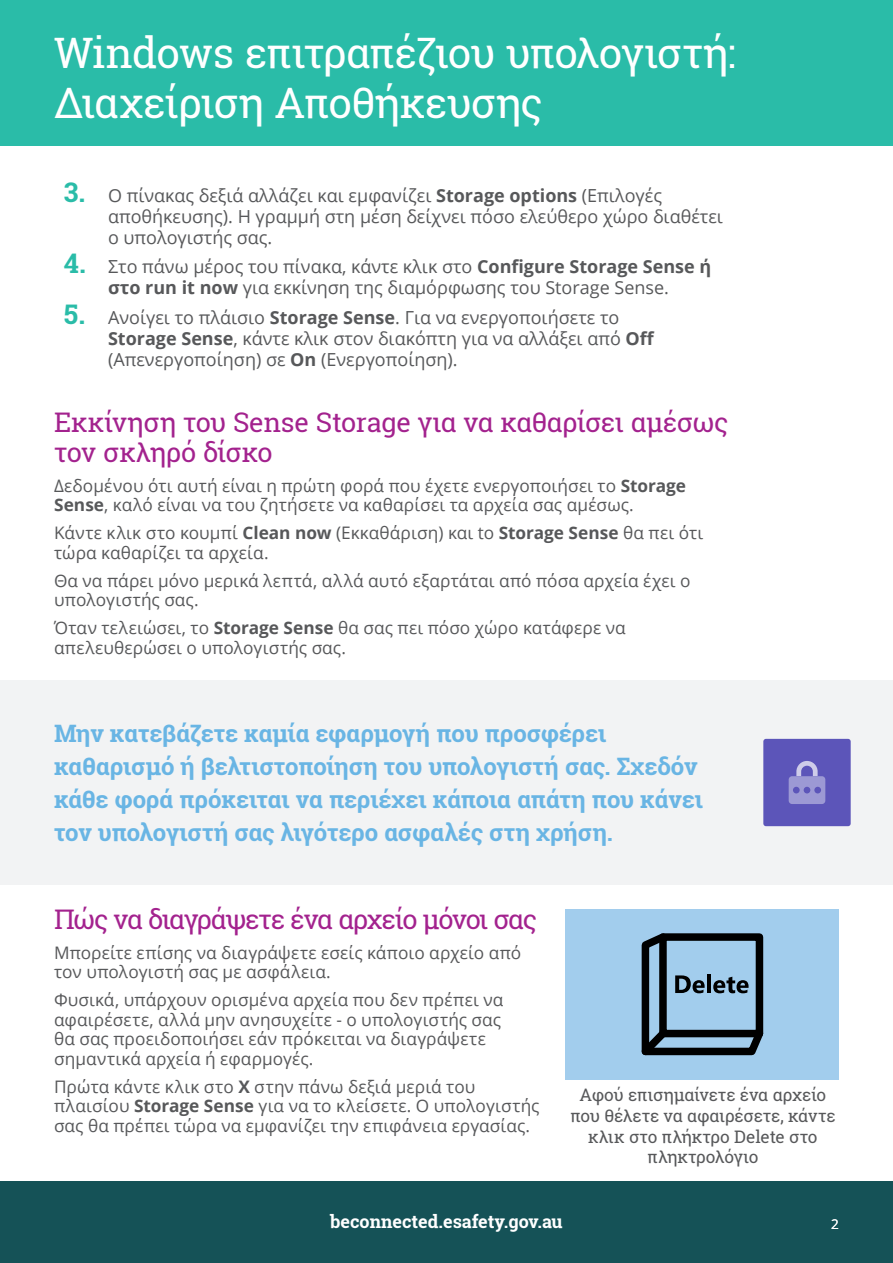
<style>
.page{position:relative;width:893px;height:1263px;background:#fff}
.page>*{position:absolute;margin:0;border:0;box-sizing:border-box;transform-origin:0 0}
.t1{font:42px/50.4px "Roboto Slab";letter-spacing:-.025em;color:#fff}
.t2{font:27px/30px "Roboto Slab";letter-spacing:-.025em;color:#a3228e}
.t3{font:27px "Roboto Slab";letter-spacing:-.055em;color:#a3228e}
.t4{font:700 24px/33px "Roboto Slab";letter-spacing:-.01em;color:#69b5e4}
.t5{font:18px/21px "Open Sans";color:#57585a}
.t6{font:700 18px "Roboto Slab";color:#fff}
.t7{font:17.25px/19.5px "Open Sans";letter-spacing:.005em;color:#57585a}
.t8{font:17.25px/20.7px "Roboto Slab";letter-spacing:-.01em;color:#57585a;text-align:center}
.t9{font:13.5px "Open Sans";color:#fff}
.s1{font-family:"Roboto Slab";font-weight:700;font-size:27px;color:#2abca8}
.s2{font-weight:700}
</style>
<div class="page">
<div style="left:0;top:1181px;width:893px;height:82px;background:#155257"></div>
<div style="left:0;top:0;width:893px;height:145px;background:#2abca8"></div>
<div style="left:0;top:680px;width:893px;height:205px;background:#f2f3f4"></div>
<div style="left:763px;top:739px;width:88px;height:87px;background:#5c55b9;border-radius:3px"></div>
<svg style="left:796px;top:761px;width:22px;height:15px"></svg>
<div style="left:789px;top:776px;width:36px;height:28px;background:#9c99d4;border-radius:3px"></div>
<svg style="left:804px;top:787px;width:6px;height:6px"></svg>
<div style="left:814px;top:787px;width:7px;height:6px;background:#5c55b9;border-radius:50%"></div>
<div style="left:793px;top:787px;width:7px;height:6px;background:#5c55b9;border-radius:50%"></div>
<div style="left:566px;top:909px;width:273px;height:170px;background:#a2cded"></div>
<svg style="left:641px;top:933px;width:123px;height:123px"></svg>
<h1 class="t1" style="left:54px;top:27px;width:683px">Windows επιτραπέζιου υπολογιστή:<br>Διαχείριση Aποθήκευσης</h1>
<p class="t5" style="left:108px;top:184px;width:617px;text-indent:-44px"><span class="s1">3.</span> O πίνακας δεξιά αλλάζει και εμφανίζει <span class="s2">Storage options</span> (Επιλογές αποθήκευσης). Η γραμμή στη μέση δείχνει πόσο ελεύθερο χώρο διαθέτει ο υπολογιστής σας.</p>
<p class="t5" style="left:64px;top:256px;width:649px;text-align:center"><span class="s1">4.</span> Στο πάνω μέρος του πίνακα, κάντε κλικ στο <span class="s2">Configure Storage Sense ή στο run it now</span> για εκκίνηση της διαμόρφωσης του Storage Sense.</p>
<p class="t5" style="left:108px;top:306px;width:548px;text-indent:-44px"><span class="s1">5.</span> Ανοίγει το πλάισιο <span class="s2">Storage Sense</span>. Για να ενεργοποιήσετε το<br><span class="s2">Storage Sense</span>, κάντε κλικ στον διακόπτη για να αλλάξει από <span class="s2">Off </span>(Απενεργοποίηση) σε <span class="s2">On</span> (Ενεργοποίηση).</p>
<h2 class="t2" style="left:54px;top:407px;width:676px">Εκκίνηση του Sense Storage για να καθαρίσει αμέσως τον σκληρό δίσκο</h2>
<p class="t7" style="left:54px;top:475px;width:634px">Δεδομένου ότι αυτή είναι η πρώτη φορά που έχετε ενεργοποιήσει το <span class="s2">Storage<br>Sense</span>, καλό είναι να του ζητήσετε να καθαρίσει τα αρχεία σας αμέσως.</p>
<p class="t7" style="left:54px;top:523px;width:651px">Κάντε κλικ στο κουμπί <span class="s2">Clean now</span> (Εκκαθάριση) και to <span class="s2">Storage Sense</span> θα πει ότι τώρα καθαρίζει τα αρχεία.</p>
<p class="t7" style="left:54px;top:570px;width:638px">Θα να πάρει μόνο μερικά λεπτά, αλλά αυτό εξαρτάται από πόσα αρχεία έχει ο υπολογιστής σας.</p>
<p class="t7" style="left:54px;top:618px;width:573px">Όταν τελειώσει, το <span class="s2">Storage Sense</span> θα σας πει πόσο χώρο κατάφερε να απελευθερώσει ο υπολογιστής σας.</p>
<h2 class="t4" style="left:54px;top:716px;width:651px">Μην κατεβάζετε καμία εφαρμογή που προσφέρει καθαρισμό ή βελτιστοποίηση του υπολογιστή σας. Σχεδόν κάθε φορά πρόκειται να περιέχει κάποια απάτη που κάνει τον υπολογιστή σας λιγότερο ασφαλές στη χρήση.</h2>
<h2 class="t3" style="left:54px;top:900px;width:485px">Πώς να διαγράψετε ένα αρχείο μόνοι σας</h2>
<p class="t7" style="left:54px;top:942px;width:469px">Μπορείτε επίσης να διαγράψετε εσείς κάποιο αρχείο από τον υπολογιστή σας με ασφάλεια.</p>
<p class="t7" style="left:54px;top:990px;width:451px">Φυσικά, υπάρχουν ορισμένα αρχεία που δεν πρέπει να αφαιρέσετε, αλλά μην ανησυχείτε - ο υπολογιστής σας θα σας προειδοποιήσει εάν πρόκειται να διαγράψετε σημαντικά αρχεία ή εφαρμογές.</p>
<p class="t7" style="left:54px;top:1076px;width:487px">Πρώτα κάντε κλικ στο <span class="s2">X</span> στην πάνω δεξιά μεριά του πλαισίου <span class="s2">Storage Sense</span> για να το κλείσετε. Ο υπολογιστής σας θα πρέπει τώρα να εμφανίζει την επιφάνεια εργασίας.</p>
<p class="t8" style="left:570px;top:1084px;width:267px">Αφού επισημαίνετε ένα αρχείο που θέλετε να αφαιρέσετε, κάντε κλικ στο πλήκτρο Delete στο πληκτρολόγιο</p>
<p class="t6" style="left:330px;top:1209px;width:234px">beconnected.esafety.gov.au</p>
<p class="t9" style="left:831px;top:1214px;width:9px">2</p>
</div>
